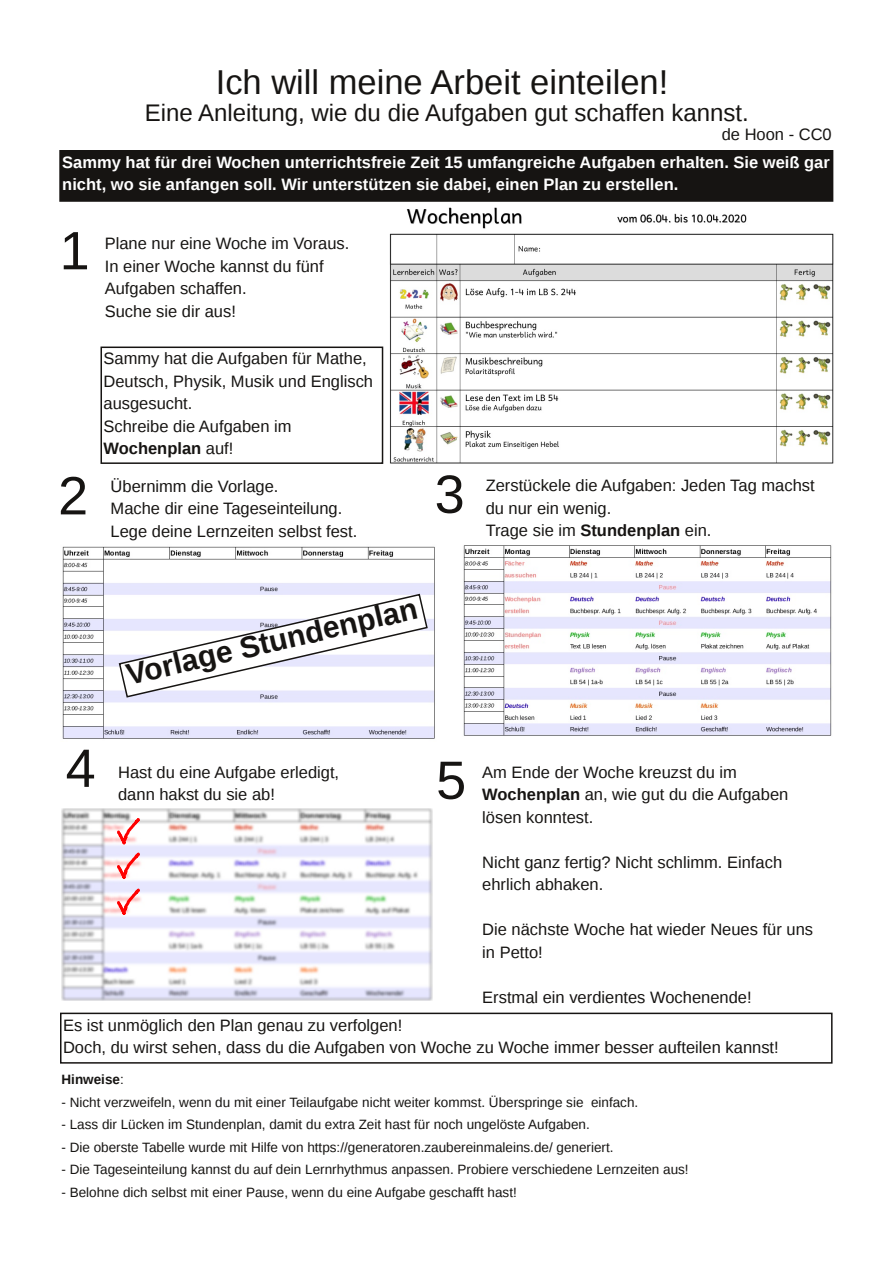
<style>
.page{position:relative;width:893px;height:1263px;background:#fff}
.page>*{position:absolute;margin:0;border:0;box-sizing:border-box;transform-origin:0 0}
.t1{font:54px "Liberation Sans";color:#161412}
.t2{font:34.5px "Liberation Sans";color:#161412}
.t3{font:700 30px "Liberation Sans";color:#161412}
.t4{font:24px "Liberation Sans";color:#161412}
.t5{font:16.5px/22.5px "Liberation Sans";color:#161412}
.t6{font:700 16.5px/22.5px "Liberation Sans";color:#fff}
.t7{font:13.5px "Liberation Sans";color:#161412}
.t8{font:700 13.5px "Liberation Sans";color:#161412}
.s1{font-weight:700}
.s2{font-weight:400}
</style>
<div class="page">
<div style="left:60px;top:151px;width:773px;height:50px;background:#161412"></div>
<div style="left:59px;top:150px;width:774px;height:52px;border:2px solid #161412"></div>
<div style="left:100px;top:346px;width:283px;height:118px;border:2px solid #161412"></div>
<img style="left:389px;top:207px;width:445px;height:257px">
<div style="left:60px;top:1013px;width:772px;height:51px;border:2px solid #161412"></div>
<img style="left:62px;top:808px;width:370px;height:192px">
<svg style="left:116px;top:887px;width:25px;height:29px"></svg>
<svg style="left:116px;top:816px;width:25px;height:64px"></svg>
<img style="left:62px;top:546px;width:373px;height:193px">
<img style="left:463px;top:545px;width:369px;height:191px">
<svg style="left:118px;top:593px;width:311px;height:105px"></svg>
<h2 class="t2" style="left:216px;top:63px;width:454px">Ich will meine Arbeit einteilen!</h2>
<h3 class="t4" style="left:145px;top:100px;width:605px">Eine Anleitung, wie du die Aufgaben gut schaffen kannst.</h3>
<p class="t5" style="left:722px;top:123px;width:112px">de Hoon - CC0</p>
<p class="t6" style="left:62px;top:151px;width:769px">Sammy hat für drei Wochen unterrichtsfreie Zeit 15 umfangreiche Aufgaben erhalten. Sie weiß gar nicht, wo sie anfangen soll. Wir unterstützen sie dabei, einen Plan zu erstellen.</p>
<h1 class="t1" style="left:60px;top:220px;width:32px">1</h1>
<p class="t5" style="left:105px;top:232px;width:246px">Plane nur eine Woche im Voraus.<br>In einer Woche kannst du fünf<br>Aufgaben schaffen.<br>Suche sie dir aus!</p>
<p class="t5" style="left:104px;top:347px;width:271px">Sammy hat die Aufgaben für Mathe,<br>Deutsch, Physik, Musik und Englisch ausgesucht.<br>Schreibe die Aufgaben im<br><span class="s1">Wochenplan</span> auf!</p>
<h1 class="t1" style="left:58px;top:465px;width:32px">2</h1>
<h1 class="t1" style="left:435px;top:464px;width:32px">3</h1>
<p class="t5" style="left:111px;top:475px;width:248px">Übernimm die Vorlage.<br>Mache dir eine Tageseinteilung.<br>Lege deine Lernzeiten selbst fest.</p>
<p class="t5" style="left:486px;top:474px;width:330px">Zerstückele die Aufgaben: Jeden Tag machst du nur ein wenig.<br>Trage sie im <span class="s1">Stundenplan</span> ein.</p>
<h3 class="t3" style="left:123px;top:658px;width:299px;rotate:-13deg">Vorlage Stundenplan</h3>
<h1 class="t1" style="left:66px;top:738px;width:32px">4</h1>
<p class="t5" style="left:118px;top:761px;width:223px">Hast du eine Aufgabe erledigt, dann hakst du sie ab!</p>
<h1 class="t1" style="left:436px;top:750px;width:32px">5</h1>
<p class="t5" style="left:482px;top:761px;width:308px">Am Ende der Woche kreuzst du im<br><span class="s1">Wochenplan</span> an, wie gut du die Aufgaben lösen konntest.</p>
<p class="t5" style="left:482px;top:851px;width:301px">Nicht ganz fertig? Nicht schlimm. Einfach ehrlich abhaken.</p>
<p class="t5" style="left:482px;top:918px;width:332px">Die nächste Woche hat wieder Neues für uns in Petto!</p>
<p class="t5" style="left:482px;top:986px;width:271px">Erstmal ein verdientes Wochenende!</p>
<p class="t5" style="left:63px;top:1013px;width:717px">Es ist unmöglich den Plan genau zu verfolgen!<br>Doch, du wirst sehen, dass du die Aufgaben von Woche zu Woche immer besser aufteilen kannst!</p>
<p class="t8" style="left:62px;top:1072px;width:64px">Hinweise<span class="s2">:</span></p>
<p class="t7" style="left:62px;top:1094px;width:578px">- Nicht verzweifeln, wenn du mit einer Teilaufgabe nicht weiter kommst. Überspringe sie einfach.</p>
<p class="t7" style="left:62px;top:1117px;width:530px">- Lass dir Lücken im Stundenplan, damit du extra Zeit hast für noch ungelöste Aufgaben.</p>
<p class="t7" style="left:62px;top:1139px;width:554px">- Die oberste Tabelle wurde mit Hilfe von https://generatoren.zaubereinmaleins.de/ generiert.</p>
<p class="t7" style="left:62px;top:1162px;width:629px">- Die Tageseinteilung kannst du auf dein Lernrhythmus anpassen. Probiere verschiedene Lernzeiten aus!</p>
<p class="t7" style="left:62px;top:1184px;width:457px">- Belohne dich selbst mit einer Pause, wenn du eine Aufgabe geschafft hast!</p>
</div>
